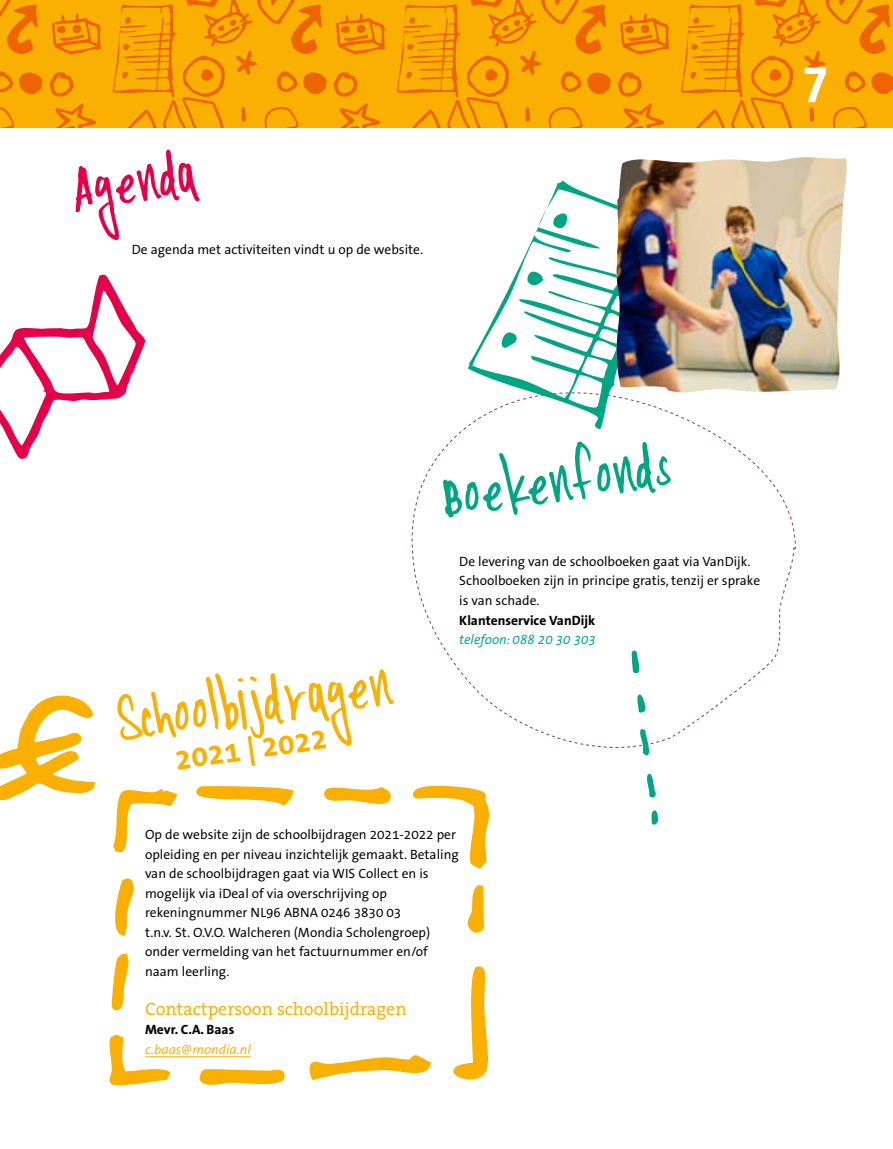
<style>
.page{position:relative;width:893px;height:1149px;background:#fff}
.page>*{position:absolute;margin:0;border:0;box-sizing:border-box;transform-origin:0 0}
.t1{font:300 52.5px "YWFT Signature";color:#f9b000}
.t2{font:300 52.5px "YWFT Signature";color:#00a583}
.t3{font:300 52.5px "YWFT Signature";color:#e5004b}
.t4{font:700 50.7px "The Sans Office";color:#fff}
.t5{font:700 30px "The Sans Office";color:#f9b000}
.t6{font:18px "The Serif Office";color:#f9b000}
.t7{font:13.5px/19.5px "The Sans Office";color:#000}
.t8{font:700 13.5px "The Sans Office";color:#000}
.t9{font:italic 13.5px "The Sans Office";color:#00a583}
.t10{font:italic 13.5px "The Sans Office";color:#f9b000}
</style>
<div class="page">
<svg style="left:0;top:0;width:893px;height:128px;background:#f6a200"></svg>
<svg style="left:110px;top:785px;width:380px;height:299px"></svg>
<svg style="left:0;top:275px;width:145px;height:184px"></svg>
<svg style="left:468px;top:180px;width:149px;height:212px"></svg>
<svg style="left:0;top:695px;width:95px;height:105px"></svg>
<img style="left:617px;top:157px;width:230px;height:235px">
<svg style="left:651px;top:810px;width:7px;height:14px"></svg>
<svg style="left:647px;top:773px;width:9px;height:24px"></svg>
<svg style="left:411px;top:392px;width:385px;height:363px"></svg>
<h1 class="t3" style="left:66px;top:162px;width:128px;rotate:-8deg">Agenda</h1>
<p class="t7" style="left:132px;top:240px;width:293px">De agenda met activiteiten vindt u op de website.</p>
<h2 class="t4" style="left:801px;top:52px;width:29px">7</h2>
<h1 class="t2" style="left:436px;top:469px;width:234px;rotate:-8deg">Boekenfonds</h1>
<h1 class="t1" style="left:112px;top:693px;width:279px;rotate:-8deg">Schoolbijdragen</h1>
<h3 class="t5" style="left:173px;top:742px;width:155px;rotate:-8deg">2021 | 2022</h3>
<p class="t7" style="left:459px;top:552px;width:302px">De levering van de schoolboeken gaat via VanDijk.<br>Schoolboeken zijn in principe gratis, tenzij er sprake is van schade.</p>
<p class="t8" style="left:459px;top:612px;width:137px">Klantenservice VanDijk</p>
<p class="t9" style="left:459px;top:631px;width:138px">telefoon: 088 20 30 303</p>
<p class="t7" style="left:145px;top:825px;width:315px">Op de website zijn de schoolbijdragen 2021-2022 per opleiding en per niveau inzichtelijk gemaakt. Betaling van de schoolbijdragen gaat via WIS Collect en is mogelijk via iDeal of via overschrijving op rekeningnummer NL96 ABNA 0246 3830 03<br>t.n.v. St. O.V.O. Walcheren (Mondia Scholengroep) onder vermelding van het factuurnummer en/of naam leerling.</p>
<h3 class="t6" style="left:145px;top:998px;width:263px">Contactpersoon schoolbijdragen</h3>
<p class="t8" style="left:145px;top:1021px;width:91px">Mevr. C.A. Baas</p>
<p class="t10" style="left:145px;top:1041px;width:107px">c.baas@mondia.nl</p>
</div>
